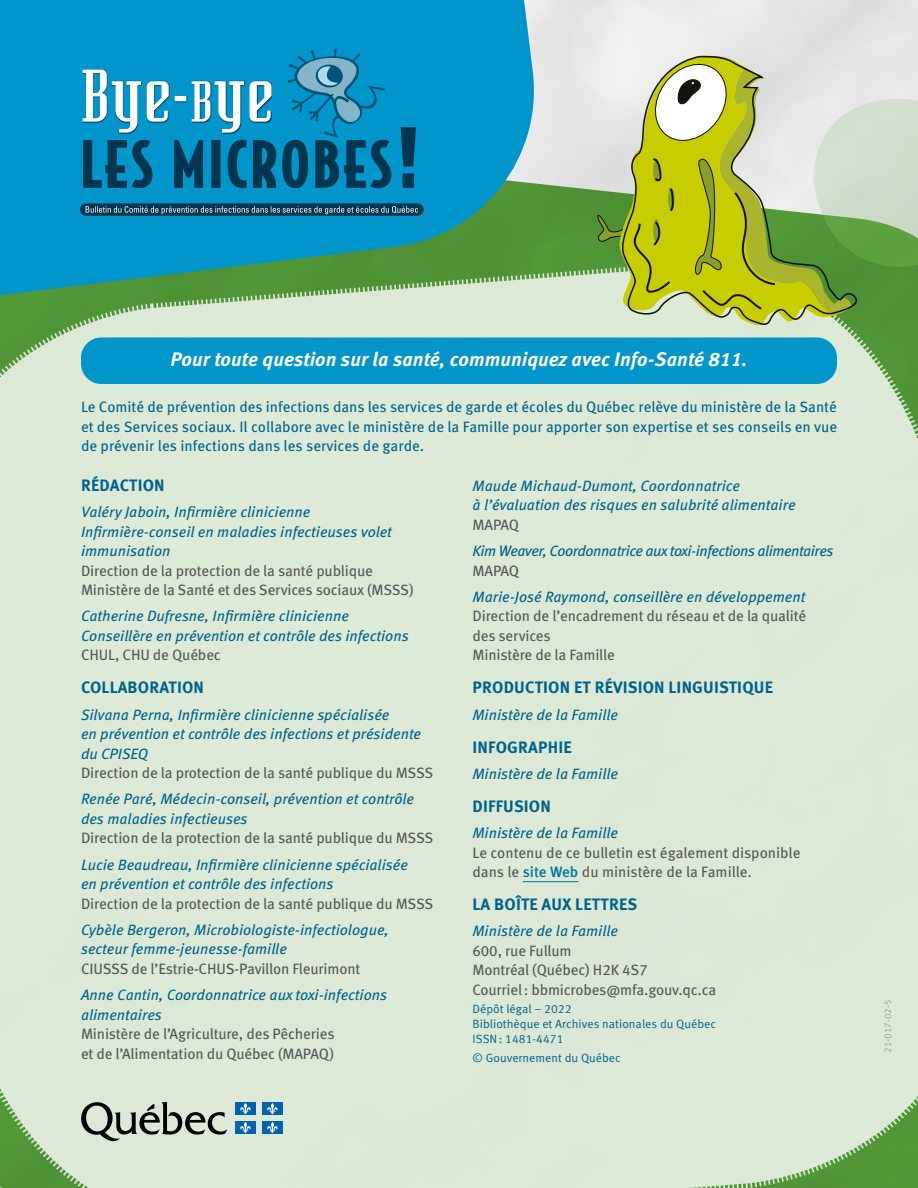
<style>
.page{position:relative;width:918px;height:1188px;background:#fff}
.page>*{position:absolute;margin:0;border:0;box-sizing:border-box;transform-origin:0 0}
.t1{font:italic 700 19.5px "Meta Pro";color:#fff}
.t2{font:700 16.5px "Meta Pro";letter-spacing:.01em;color:#00628b}
.t3{font:italic 15px/19.5px "Meta Pro";color:#00628b}
.t4{font:15px/19.5px "Meta Pro";letter-spacing:-.01em;color:#575756}
.t5{font:15px/19.5px "Meta Pro";color:#00628b;text-align:justify}
.t6{font:italic 15px "Meta Pro";letter-spacing:-.03em;color:#00628b}
.t7{font:12px/15px "Meta Pro Norm";color:#00628b}
.t8{font:9.75px "Meta Pro Norm";color:#9d9d9c}
.s1{font-weight:500;color:#0075a5}
</style>
<div class="page">
<svg style="left:0;top:0;width:543px;height:249px;background:#0897c3"></svg>
<div style="left:0;top:262px;width:918px;height:926px;background:#dce9d6"></div>
<div style="left:80px;top:203px;width:344px;height:13px;background:#003650;border-radius:6px"></div>
<svg style="left:86px;top:206px;width:332px;height:8px"></svg>
<svg style="left:83px;top:49px;width:333px;height:139px;background:#1a8bb5"></svg>
<div style="left:81px;top:338px;width:756px;height:46px;background:#0096cc;border-radius:20px"></div>
<hr style="left:523px;top:881px;width:56px;height:1px;background:#0075a5">
<svg style="left:596px;top:211px;width:24px;height:34px"></svg>
<svg style="left:620px;top:53px;width:241px;height:274px;background:#c7d2a4"></svg>
<svg style="left:635px;top:59px;width:283px;height:255px;background:#b7c672"></svg>
<img style="left:60px;top:1081px;width:244px;height:74px">
<h1 class="t1" style="left:170px;top:344px;width:579px">Pour toute question sur la santé, communiquez avec Info-Santé 811.</h1>
<p class="t5" style="left:81px;top:396px;width:758px">Le Comité de prévention des infections dans les services de garde et écoles du Québec relève du ministère de la Santé et des Services sociaux. Il collabore avec le ministère de la Famille pour apporter son expertise et ses conseils en vue de prévenir les infections dans les services de garde.</p>
<p class="t2" style="left:81px;top:472px;width:85px">RÉDACTION</p>
<p class="t3" style="left:81px;top:501px;width:312px">Valéry Jaboin, Infirmière clinicienne<br>Infirmière-conseil en maladies infectieuses volet immunisation</p>
<p class="t4" style="left:81px;top:560px;width:334px">Direction de la protection de la santé publique<br>Ministère de la Santé et des Services sociaux (MSSS)</p>
<p class="t3" style="left:81px;top:606px;width:329px">Catherine Dufresne, Infirmière clinicienne<br>Conseillère en prévention et contrôle des infections</p>
<p class="t4" style="left:81px;top:645px;width:141px">CHUL, CHU de Québec</p>
<p class="t2" style="left:81px;top:675px;width:124px">COLLABORATION</p>
<p class="t3" style="left:81px;top:704px;width:342px">Silvana Perna, Infirmière clinicienne spécialisée<br>en prévention et contrôle des infections et présidente du CPISEQ</p>
<p class="t4" style="left:81px;top:762px;width:354px">Direction de la protection de la santé publique du MSSS</p>
<p class="t3" style="left:81px;top:789px;width:335px">Renée Paré, Médecin-conseil, prévention et contrôle des maladies infectieuses</p>
<p class="t4" style="left:81px;top:828px;width:354px">Direction de la protection de la santé publique du MSSS</p>
<p class="t3" style="left:81px;top:854px;width:328px">Lucie Beaudreau, Infirmière clinicienne spécialisée en prévention et contrôle des infections</p>
<p class="t4" style="left:81px;top:893px;width:354px">Direction de la protection de la santé publique du MSSS</p>
<p class="t3" style="left:81px;top:919px;width:309px">Cybèle Bergeron, Microbiologiste-infectiologue, secteur femme-jeunesse-famille</p>
<p class="t4" style="left:81px;top:958px;width:281px">CIUSSS de l’Estrie-CHUS-Pavillon Fleurimont</p>
<p class="t3" style="left:81px;top:984px;width:308px">Anne Cantin, Coordonnatrice aux toxi-infections alimentaires</p>
<p class="t4" style="left:81px;top:1023px;width:255px">Ministère de l’Agriculture, des Pêcheries et de l’Alimentation du Québec (MAPAQ)</p>
<p class="t3" style="left:472px;top:475px;width:325px">Maude Michaud-Dumont, Coordonnatrice<br>à l’évaluation des risques en salubrité alimentaire</p>
<p class="t4" style="left:472px;top:514px;width:48px">MAPAQ</p>
<p class="t6" style="left:472px;top:540px;width:363px">Kim Weaver, Coordonnatrice aux toxi-infections alimentaires</p>
<p class="t4" style="left:472px;top:560px;width:48px">MAPAQ</p>
<p class="t3" style="left:472px;top:586px;width:334px">Marie-José Raymond, conseillère en développement</p>
<p class="t4" style="left:472px;top:606px;width:335px">Direction de l’encadrement du réseau et de la qualité des services<br>Ministère de la Famille</p>
<p class="t2" style="left:473px;top:675px;width:302px">PRODUCTION ET RÉVISION LINGUISTIQUE</p>
<p class="t3" style="left:472px;top:704px;width:147px">Ministère de la Famille</p>
<p class="t2" style="left:473px;top:734px;width:101px">INFOGRAPHIE</p>
<p class="t3" style="left:472px;top:763px;width:147px">Ministère de la Famille</p>
<p class="t2" style="left:473px;top:793px;width:80px">DIFFUSION</p>
<p class="t3" style="left:472px;top:822px;width:147px">Ministère de la Famille</p>
<p class="t4" style="left:472px;top:842px;width:330px">Le contenu de ce bulletin est également disponible dans le <span class="s1">site Web</span> du ministère de la Famille.</p>
<p class="t2" style="left:473px;top:892px;width:166px">LA BOÎTE AUX LETTRES</p>
<p class="t3" style="left:472px;top:921px;width:147px">Ministère de la Famille</p>
<p class="t4" style="left:472px;top:940px;width:245px">600, rue Fullum<br>Montréal (Québec) H2K 4S7<br>Courriel: bbmicrobes@mfa.gouv.qc.ca</p>
<p class="t7" style="left:472px;top:1001px;width:245px">Dépôt légal – 2022<br>Bibliothèque et Archives nationales du Québec<br>ISSN: 1481-4471</p>
<p class="t7" style="left:472px;top:1050px;width:150px">© Gouvernement du Québec</p>
<p class="t8" style="left:880px;top:1053px;width:55px;rotate:-90deg">21-017-02-5</p>
</div>
